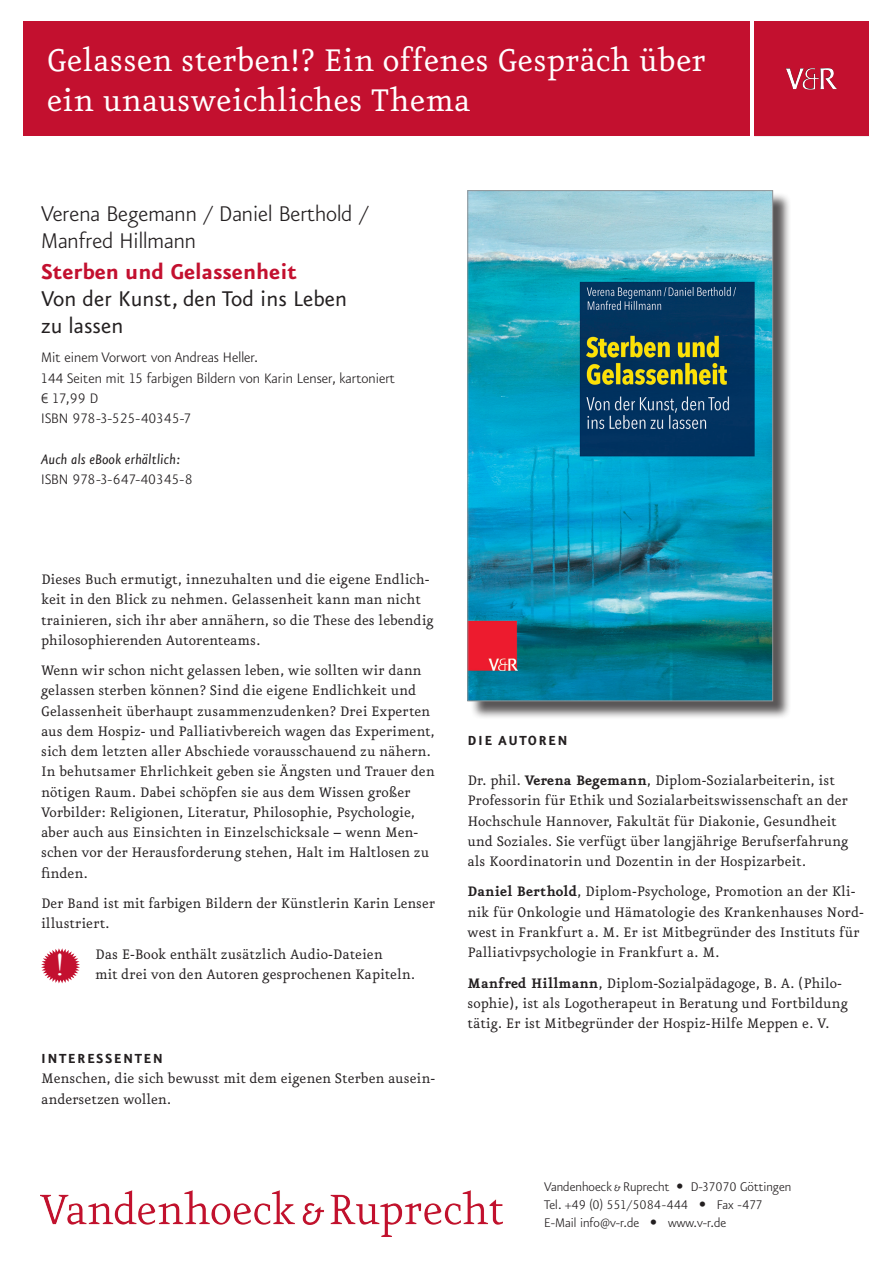
<style>
.page{position:relative;width:893px;height:1263px;background:#fff}
.page>*{position:absolute;margin:0;border:0;box-sizing:border-box;transform-origin:0 0}
.t1{font:37.5px/40.5px "VR Eureka";color:#fff}
.t2{font:31.5px "Times New Roman";color:#fff}
.Autor_Titelinfo{font:300 25.5px/27px "VR Eureka Sans";color:#231f20}
.Untertitel_Titelinfo{font:25.5px/27px "VR Eureka Sans";color:#231f20}
.Titel_Titelinfo{font:700 25.5px "VR Eureka Sans";color:#c3102f}
.Fließtext_Titelinfo{font:16.5px/20.2px "VR Eureka";color:#231f20}
.Bibliografie_Titelin{font:300 16.5px "VR Eureka Sans";color:#231f20}
.Bibliografie_Titelin-2{font:italic 16.5px "VR Eureka Sans";color:#231f20}
.Textüberschriften_Ti{font:15.75px "VR Eureka Sans Bold Caps Os F";letter-spacing:.095em;color:#231f20}
.Absender_Titelinfo{font:300 15px/18px "VR Eureka Sans";color:#231f20}
.s1{font-weight:700}
.s2{font-family:"Tahoma";font-weight:400}
</style>
<div class="page">
<div style="left:23px;top:21px;width:726px;height:115px;background:#c3102f"></div>
<div style="left:754px;top:21px;width:115px;height:115px;background:#c3102f"></div>
<img style="left:820px;top:68px;width:10px;height:21px">
<img style="left:41px;top:1190px;width:461px;height:47px">
<svg style="left:41px;top:948px;width:39px;height:35px"></svg>
<div style="left:470px;top:193px;width:322px;height:527px;background:#231f20;opacity:.75"></div>
<img style="left:470px;top:192px;width:301px;height:507px">
<div style="left:468px;top:190px;width:305px;height:511px;border:1px solid #939598"></div>
<p class="t1" style="left:47px;top:41px;width:661px">Gelassen sterben!? Ein offenes Gespräch über ein unausweichliches Thema</p>
<p class="Autor_Titelinfo" style="left:41px;top:201px;width:329px">Verena Begemann / Daniel Berthold /<br>Manfred Hillmann</p>
<p class="Titel_Titelinfo" style="left:41px;top:259px;width:257px">Sterben und Gelassenheit</p>
<p class="Untertitel_Titelinfo" style="left:41px;top:286px;width:308px">Von der Kunst, den Tod ins Leben zu lassen</p>
<p class="Bibliografie_Titelin" style="left:41px;top:349px;width:219px">Mit einem Vorwort von Andreas Heller.</p>
<p class="Bibliografie_Titelin" style="left:41px;top:370px;width:355px">144 Seiten mit 15 farbigen Bildern von Karin Lenser, kartoniert</p>
<p class="Bibliografie_Titelin" style="left:41px;top:390px;width:59px">€ 17,99 D</p>
<p class="Bibliografie_Titelin" style="left:41px;top:410px;width:151px">ISBN 978-3-525-40345-7</p>
<p class="Bibliografie_Titelin-2" style="left:41px;top:451px;width:140px">Auch als eBook erhältlich:</p>
<p class="Bibliografie_Titelin" style="left:41px;top:471px;width:153px">ISBN 978-3-647-40345-8</p>
<p class="Fließtext_Titelinfo" style="left:41px;top:570px;width:394px">Dieses Buch ermutigt, innezuhalten und die eigene Endlich&shy;keit in den Blick zu nehmen. Gelassenheit kann man nicht trainieren, sich ihr aber annähern, so die These des lebendig philosophierenden Autorenteams.</p>
<p class="Fließtext_Titelinfo" style="left:41px;top:661px;width:395px">Wenn wir schon nicht gelassen leben, wie sollten wir dann gelassen sterben können? Sind die eigene Endlichkeit und Gelassenheit überhaupt zusammenzudenken? Drei Experten aus dem Hospiz- und Palliativbereich wagen das Experiment, sich dem letzten aller Abschiede vorausschauend zu nähern.<br>In behutsamer Ehrlichkeit geben sie Ängsten und Trauer den nötigen Raum. Dabei schöpfen sie aus dem Wissen großer Vorbilder: Religionen, Literatur, Philosophie, Psychologie, aber auch aus Einsichten in Einzelschicksale – wenn Men&shy;schen vor der Herausforderung stehen, Halt im Haltlosen zu finden.</p>
<p class="Fließtext_Titelinfo" style="left:41px;top:894px;width:395px">Der Band ist mit farbigen Bildern der Künstlerin Karin Lenser illustriert.</p>
<p class="Fließtext_Titelinfo" style="left:95px;top:944px;width:289px">Das E-Book enthält zusätzlich Audio-Dateien</p>
<p class="Fließtext_Titelinfo" style="left:95px;top:964px;width:322px">mit drei von den Autoren gesprochenen Kapiteln.</p>
<p class="t2" style="left:55px;top:943px;width:12px">!</p>
<p class="Textüberschriften_Ti" style="left:41px;top:1050px;width:123px">INTERESSENTEN</p>
<p class="Fließtext_Titelinfo" style="left:41px;top:1069px;width:396px">Menschen, die sich bewusst mit dem eigenen Sterben ausein&shy;andersetzen wollen.</p>
<p class="Textüberschriften_Ti" style="left:468px;top:732px;width:102px">DIE AUTOREN</p>
<p class="Fließtext_Titelinfo" style="left:468px;top:770px;width:382px">Dr. phil. <span class="s1">Verena Begemann</span>, Diplom-Sozialarbeiterin, ist Professorin für Ethik und Sozialarbeitswissenschaft an der Hochschule Hannover, Fakultät für Diakonie, Gesundheit und Soziales. Sie verfügt über langjährige Berufserfahrung als Koordinatorin und Dozentin in der Hospizarbeit.</p>
<p class="Fließtext_Titelinfo" style="left:468px;top:882px;width:398px"><span class="s1">Daniel Berthold</span>, Diplom-Psychologe, Promotion an der Kli&shy;nik für Onkologie und Hämatologie des Krankenhauses Nord&shy;west in Frankfurt a. M. Er ist Mitbegründer des Instituts für Palliativpsychologie in Frankfurt a. M.</p>
<p class="Fließtext_Titelinfo" style="left:468px;top:973px;width:382px"><span class="s1">Manfred Hillmann</span>, Diplom-Sozialpädagoge, B. A. (Philo&shy;sophie), ist als Logotherapeut in Beratung und Fortbildung tätig. Er ist Mitbegründer der Hospiz-Hilfe Meppen e. V.</p>
<p class="Absender_Titelinfo" style="left:544px;top:1178px;width:249px">Vandenhoeck &amp; Ruprecht <span class="s2">•</span> D-37070 Göttingen</p>
<p class="Absender_Titelinfo" style="left:544px;top:1196px;width:220px">Tel. +49 (0) 551/5084-444 <span class="s2">•</span> Fax -477<br>E-Mail info@v-r.de <span class="s2">•</span> www.v-r.de</p>
</div>
